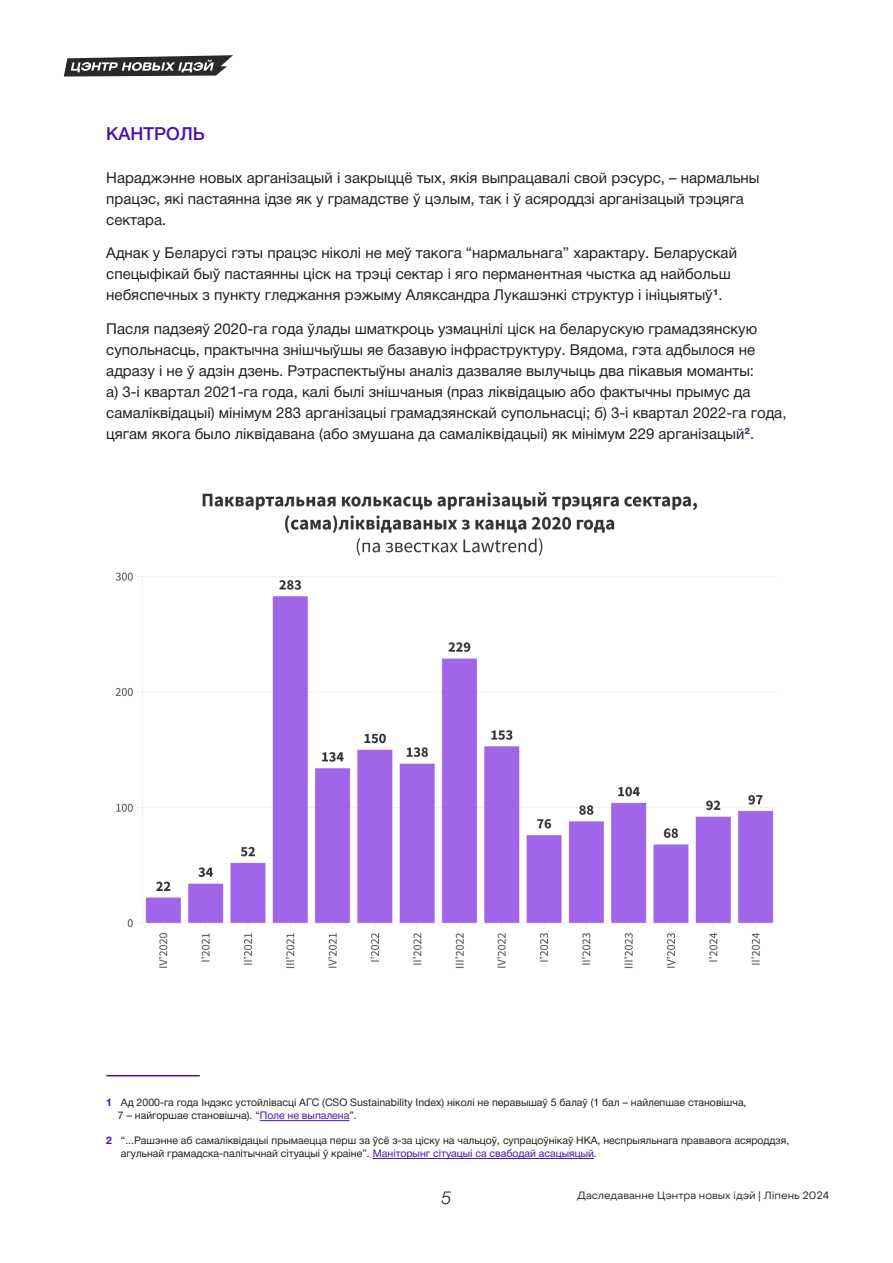
<style>
.page{position:relative;width:893px;height:1263px;background:#fff}
.page>*{position:absolute;margin:0;border:0;box-sizing:border-box;transform-origin:0 0}
.тытулы{font:500 18px "Helvetica Neue Cyr";color:#4813ad}
.t1{font:italic 300 18px "Helvetica Neue Cyr";color:#231f20}
.абзац_под_пунктом{font:15px/21px "Helvetica Neue Cyr";color:#231f20}
.t2{font:10.5px/12.6px "Helvetica Neue Cyr";color:#231f20}
.t3{font:10.5px "Object Sans";color:#292929}
.s1{font-weight:700;color:#4813ad}
.s2{color:#4813ad}
</style>
<div class="page">
<svg style="left:64px;top:55px;width:169px;height:22px"></svg>
<img style="left:115px;top:493px;width:662px;height:475px">
<hr style="left:106px;top:1075px;width:94px;height:1px;background:#4813ad">
<hr style="left:260px;top:1120px;width:89px;height:1px;background:#4813ad">
<hr style="left:373px;top:1158px;width:221px;height:1px;background:#4813ad">
<p class="тытулы" style="left:106px;top:124px;width:100px">КАНТРОЛЬ</p>
<p class="абзац_под_пунктом" style="left:106px;top:167px;width:655px">Нараджэнне новых арганізацый і закрыццё тых, якія выпрацавалі свой рэсурс, – нармальны працэс, які пастаянна ідзе як у грамадстве ў цэлым, так і ў асяроддзі арганізацый трэцяга сектара.</p>
<p class="абзац_под_пунктом" style="left:106px;top:243px;width:632px">Аднак у Беларусі гэты працэс ніколі не меў такога “нармальнага” характару. Беларускай спецыфікай быў пастаянны ціск на трэці сектар і яго перманентная чыстка ад найбольш небяспечных з пункту гледжання рэжыму Аляксандра Лукашэнкі структур і ініцыятыў<sup>1</sup>.</p>
<p class="абзац_под_пунктом" style="left:106px;top:319px;width:682px">Пасля падзеяў 2020-га года ўлады шматкроць узмацнілі ціск на беларускую грамадзянскую супольнасць, практычна знішчыўшы яе базавую інфраструктуру. Вядома, гэта адбылося не адразу і не ў адзін дзень. Рэтраспектыўны аналіз дазваляе вылучыць два пікавыя моманты:<br>а) 3-і квартал 2021-га года, калі былі знішчаныя (праз ліквідацыю або фактычны прымус да самаліквідацыі) мінімум 283 арганізацыі грамадзянскай супольнасці; б) 3-і квартал 2022-га года, цягам якога было ліквідавана (або змушана да самаліквідацыі) як мінімум 229 арганізацый<sup>2</sup>.</p>
<p class="t2" style="left:118px;top:1096px;width:630px;text-indent:-12px"><span class="s1">1</span> Ад 2000-га года Індэкс устойлівасці АГС (CSO Sustainability Index) ніколі не перавышаў 5 балаў (1 бал – найлепшае становішча,<br>7 – найгоршае становішча). “<span class="s2">Поле не выпалена</span>”.</p>
<p class="t2" style="left:121px;top:1134px;width:670px;text-indent:-15px"><span class="s1">2</span> “...Рашэнне аб самаліквідацыі прымаецца перш за ўсё з-за ціску на чальцоў, супрацоўнікаў НКА, неспрыяльнага прававога асяроддзя, агульнай грамадска-палітычнай сітуацыі ў краіне”. <span class="s2">Маніторынг сітуацыі са свабодай асацыяцый</span>.</p>
<p class="t1" style="left:441px;top:1188px;width:12px">5</p>
<p class="t3" style="left:577px;top:1189px;width:253px">Даследаванне Цэнтра новых ідэй | Ліпень 2024</p>
</div>
